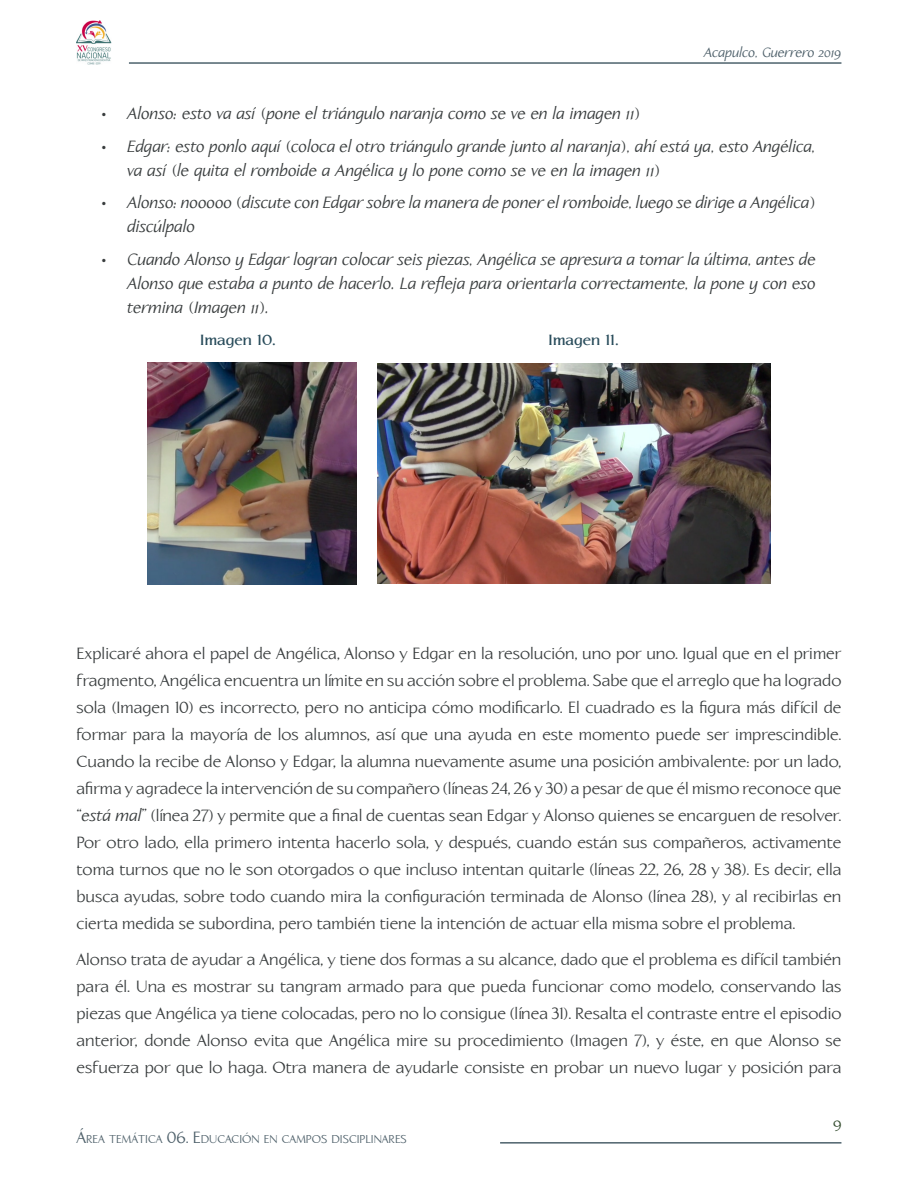
<style>
.page{position:relative;width:918px;height:1188px;background:#fff}
.page>*{position:absolute;margin:0;border:0;box-sizing:border-box;transform-origin:0 0}
.parrafo_general{font:16.5px/27px "Linotype Aperto";color:#383c3d;text-align:justify}
.t1{font:italic 16.5px/24px "Linotype Aperto";color:#383c3d}
.PIES_DE_IMAGEN{font:700 15px "Linotype Aperto";letter-spacing:.005em;color:#294c5b}
.t2{font:15px "Linotype Aperto";color:#314a2c}
.t3{font:italic 13.5px "Linotype Aperto";color:#4d5f69}
.t4{font:11.55px "Linotype Aperto";color:#4d5f69}
.s1{font-style:italic}
.s2{font-size:16.5px}
</style>
<div class="page">
<hr style="left:500px;top:1142px;width:341px;height:2px;background:#4d626c">
<hr style="left:129px;top:62px;width:712px;height:2px;background:#4d626c">
<img style="left:77px;top:20px;width:34px;height:45px">
<img style="left:148px;top:363px;width:209px;height:221px">
<img style="left:377px;top:363px;width:393px;height:220px">
<p class="t3" style="left:704px;top:44px;width:139px">Acapulco, Guerrero 2019</p>
<p class="t1" style="left:101px;top:102px;width:542px">• Alonso: esto va así (pone el triángulo naranja como se ve en la imagen 11)</p>
<p class="t1" style="left:128px;top:135px;width:690px;text-indent:-27px">• Edgar: esto ponlo aquí (coloca el otro triángulo grande junto al naranja), ahí está ya, esto Angélica, va así (le quita el romboide a Angélica y lo pone como se ve en la imagen 11)</p>
<p class="t1" style="left:128px;top:191px;width:690px;text-indent:-27px">• Alonso: nooooo (discute con Edgar sobre la manera de poner el romboide, luego se dirige a Angélica) discúlpalo</p>
<p class="t1" style="left:128px;top:248px;width:690px;text-align:justify;text-indent:-27px">• Cuando Alonso y Edgar logran colocar seis piezas, Angélica se apresura a tomar la última, antes de Alonso que estaba a punto de hacerlo. La refleja para orientarla correctamente, la pone y con eso termina (Imagen 11).</p>
<p class="PIES_DE_IMAGEN" style="left:200px;top:332px;width:77px">Imagen 10.</p>
<p class="PIES_DE_IMAGEN" style="left:549px;top:332px;width:72px">Imagen 11.</p>
<p class="parrafo_general" style="left:77px;top:641px;width:766px">Explicaré ahora el papel de Angélica, Alonso y Edgar en la resolución, uno por uno. Igual que en el primer fragmento, Angélica encuentra un límite en su acción sobre el problema. Sabe que el arreglo que ha logrado sola (Imagen 10) es incorrecto, pero no anticipa cómo modificarlo. El cuadrado es la figura más difícil de formar para la mayoría de los alumnos, así que una ayuda en este momento puede ser imprescindible.<br>Cuando la recibe de Alonso y Edgar, la alumna nuevamente asume una posición ambivalente: por un lado, afirma y agradece la intervención de su compañero (líneas 24, 26 y 30) a pesar de que él mismo reconoce que “<span class="s1">está mal</span>” (línea 27) y permite que a final de cuentas sean Edgar y Alonso quienes se encarguen de resolver.<br>Por otro lado, ella primero intenta hacerlo sola, y después, cuando están sus compañeros, activamente toma turnos que no le son otorgados o que incluso intentan quitarle (líneas 22, 26, 28 y 38). Es decir, ella busca ayudas, sobre todo cuando mira la configuración terminada de Alonso (línea 28), y al recibirlas en cierta medida se subordina, pero también tiene la intención de actuar ella misma sobre el problema.</p>
<p class="parrafo_general" style="left:77px;top:946px;width:766px">Alonso trata de ayudar a Angélica, y tiene dos formas a su alcance, dado que el problema es difícil también para él. Una es mostrar su tangram armado para que pueda funcionar como modelo, conservando las piezas que Angélica ya tiene colocadas, pero no lo consigue (línea 31). Resalta el contraste entre el episodio anterior, donde Alonso evita que Angélica mire su procedimiento (Imagen 7), y éste, en que Alonso se esfuerza por que lo haga. Otra manera de ayudarle consiste en probar un nuevo lugar y posición para</p>
<p class="t4" style="left:77px;top:1132px;width:332px"><span class="s2">Á</span>REA TEMÁTICA <span class="s2">06. E</span>DUCACIÓN EN CAMPOS DISCIPLINARES</p>
<p class="t2" style="left:833px;top:1117px;width:10px">9</p>
</div>
